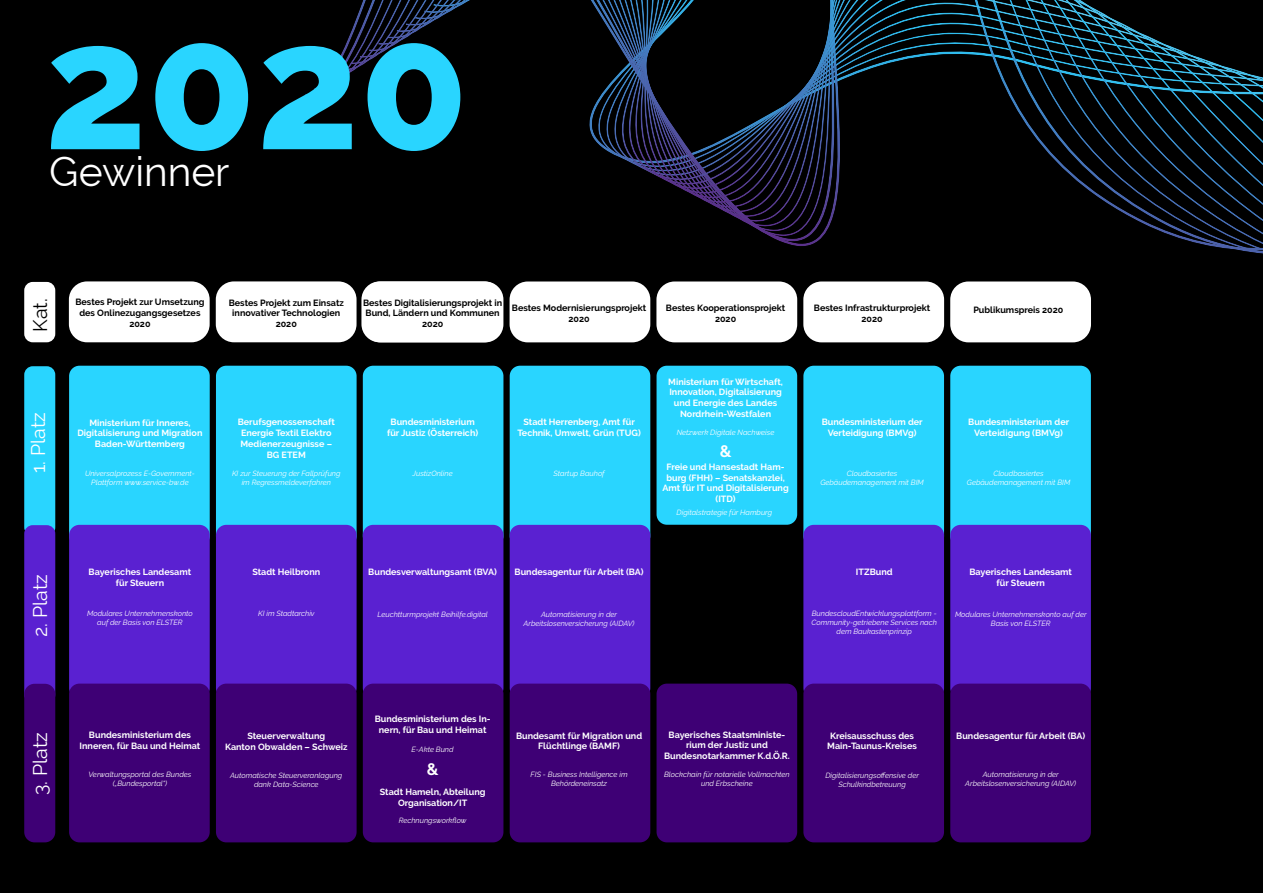
<style>
.page{position:relative;width:1263px;height:893px;background:#000}
.page>*{position:absolute;margin:0;border:0;box-sizing:border-box;transform-origin:0 0}
.t1{font:800 177.75px "Raleway";color:#29d5ff}
.t2{font:40.8px "Raleway";color:#fff}
.t3{font:19.5px "Raleway";color:#fff}
.t4{font:19.5px "Raleway";color:#000}
.t5{font:700 16.5px "Raleway";color:#fff}
.t6{font:700 9px/10.8px "Raleway";color:#fff;text-align:center}
.t7{font:700 9px/10.8px "Raleway";color:#000;text-align:center}
.t8{font:italic 7.5px/9px "Raleway";color:#fff;text-align:center}
</style>
<div class="page">
<div style="left:69px;top:281px;width:141px;height:61px;background:#fff;border-radius:18px"></div>
<div style="left:216px;top:281px;width:140px;height:61px;background:#fff;border-radius:18px"></div>
<div style="left:363px;top:281px;width:140px;height:61px;background:#fff;border-radius:18px"></div>
<div style="left:510px;top:281px;width:140px;height:61px;background:#fff;border-radius:18px"></div>
<div style="left:656px;top:281px;width:141px;height:61px;background:#fff;border-radius:18px"></div>
<div style="left:803px;top:281px;width:141px;height:61px;background:#fff;border-radius:18px"></div>
<div style="left:950px;top:281px;width:141px;height:61px;background:#fff;border-radius:18px"></div>
<div style="left:24px;top:366px;width:31px;height:170px;background:#29d5ff;border-radius:9px"></div>
<div style="left:24px;top:282px;width:31px;height:60px;background:#fff;border-radius:9px"></div>
<div style="left:24px;top:525px;width:31px;height:178px;background:#5a21d1;border-radius:9px"></div>
<div style="left:24px;top:684px;width:31px;height:158px;background:#3e0075;border-radius:10px"></div>
<div style="left:69px;top:366px;width:141px;height:180px;background:#29d5ff;border-radius:10px"></div>
<div style="left:69px;top:525px;width:141px;height:173px;background:#5a21d1;border-radius:10px"></div>
<div style="left:69px;top:684px;width:141px;height:158px;background:#3e0075;border-radius:10px"></div>
<div style="left:216px;top:366px;width:141px;height:180px;background:#29d5ff;border-radius:10px"></div>
<div style="left:216px;top:525px;width:141px;height:173px;background:#5a21d1;border-radius:10px"></div>
<div style="left:216px;top:684px;width:141px;height:158px;background:#3e0075;border-radius:10px"></div>
<div style="left:363px;top:366px;width:140px;height:180px;background:#29d5ff;border-radius:10px"></div>
<div style="left:363px;top:525px;width:140px;height:173px;background:#5a21d1;border-radius:10px"></div>
<div style="left:363px;top:684px;width:140px;height:158px;background:#3e0075;border-radius:10px"></div>
<div style="left:510px;top:366px;width:140px;height:180px;background:#29d5ff;border-radius:10px"></div>
<div style="left:510px;top:525px;width:140px;height:173px;background:#5a21d1;border-radius:10px"></div>
<div style="left:510px;top:684px;width:140px;height:158px;background:#3e0075;border-radius:10px"></div>
<div style="left:656px;top:366px;width:141px;height:159px;background:#29d5ff;border-radius:10px"></div>
<div style="left:656px;top:684px;width:141px;height:158px;background:#3e0075;border-radius:10px"></div>
<div style="left:803px;top:366px;width:141px;height:180px;background:#29d5ff;border-radius:10px"></div>
<div style="left:803px;top:525px;width:141px;height:173px;background:#5a21d1;border-radius:10px"></div>
<div style="left:803px;top:684px;width:141px;height:158px;background:#3e0075;border-radius:10px"></div>
<div style="left:950px;top:366px;width:141px;height:180px;background:#29d5ff;border-radius:10px"></div>
<div style="left:950px;top:525px;width:141px;height:173px;background:#5a21d1;border-radius:10px"></div>
<div style="left:950px;top:684px;width:141px;height:158px;background:#3e0075;border-radius:10px"></div>
<svg style="left:323px;top:0;width:940px;height:251px"></svg>
<svg style="left:387px;top:0;width:876px;height:214px"></svg>
<h1 class="t1" style="left:44px;top:19px;width:426px">2020</h1>
<h2 class="t2" style="left:49px;top:156px;width:182px">Gewinner</h2>
<h3 class="t4" style="left:33px;top:332px;width:35px;rotate:-90deg">Kat.</h3>
<h3 class="t3" style="left:31px;top:473px;width:62px;rotate:-90deg">1. Platz</h3>
<h3 class="t3" style="left:33px;top:637px;width:64px;rotate:-90deg">2. Platz</h3>
<p class="t7" style="left:75px;top:297px;width:131px">Bestes Projekt zur Umsetzung des Onlinezugangsgesetzes<br>2020</p>
<p class="t7" style="left:229px;top:297px;width:117px">Bestes Projekt zum Einsatz innovativer Technologien<br>2020</p>
<p class="t7" style="left:363px;top:297px;width:141px">Bestes Digitalisierungsprojekt in<br>Bund, Ländern und Kommunen<br>2020</p>
<p class="t7" style="left:512px;top:303px;width:136px">Bestes Modernisierungsprojekt<br>2020</p>
<p class="t7" style="left:666px;top:302px;width:121px">Bestes Kooperationsprojekt<br>2020</p>
<p class="t7" style="left:814px;top:303px;width:118px">Bestes Infrastrukturprojekt<br>2020</p>
<p class="t7" style="left:973px;top:305px;width:91px">Publikumspreis 2020</p>
<p class="t6" style="left:77px;top:417px;width:126px">Ministerium für Inneres,<br>Digitalisierung und Migration<br>Baden-Württemberg</p>
<p class="t6" style="left:238px;top:417px;width:99px">Berufsgenossenschaft<br>Energie Textil Elektro<br>Medienerzeugnisse –<br>BG ETEM</p>
<p class="t6" style="left:387px;top:417px;width:93px">Bundesministerium für Justiz (Österreich)</p>
<p class="t6" style="left:517px;top:417px;width:125px">Stadt Herrenberg, Amt für<br>Technik, Umwelt, Grün (TUG)</p>
<p class="t6" style="left:668px;top:376px;width:116px">Ministerium für Wirtschaft,<br>Innovation, Digitalisierung und Energie des Landes<br>Nordrhein-Westfalen</p>
<p class="t8" style="left:677px;top:428px;width:99px">Netzwerk Digitale Nachweise</p>
<h3 class="t5" style="left:720px;top:442px;width:13px">&amp;</h3>
<p class="t6" style="left:822px;top:417px;width:102px">Bundesministerium der<br>Verteidigung (BMVg)</p>
<p class="t6" style="left:968px;top:417px;width:102px">Bundesministerium der<br>Verteidigung (BMVg)</p>
<p class="t8" style="left:85px;top:469px;width:111px">Universalprozess E-Government-<br>Plattform www.service-bw.de</p>
<p class="t8" style="left:232px;top:469px;width:110px">KI zur Steuerung der Fallprüfung im Regressmeldeverfahren</p>
<p class="t8" style="left:413px;top:469px;width:42px">JustizOnline</p>
<p class="t8" style="left:554px;top:469px;width:53px">Startup Bauhof</p>
<p class="t6" style="left:662px;top:461px;width:128px">Freie und Hansestadt Ham&shy;burg (FHH) – Senatskanzlei,<br>Amt für IT und Digitalisierung (ITD)</p>
<p class="t8" style="left:820px;top:469px;width:105px">Cloudbasiertes<br>Gebäudemanagement mit BIM</p>
<p class="t8" style="left:967px;top:469px;width:105px">Cloudbasiertes<br>Gebäudemanagement mit BIM</p>
<p class="t8" style="left:677px;top:508px;width:97px">Digitalstrategie für Hamburg</p>
<p class="t6" style="left:89px;top:567px;width:104px">Bayerisches Landesamt für Steuern</p>
<p class="t6" style="left:252px;top:567px;width:69px">Stadt Heilbronn</p>
<p class="t6" style="left:368px;top:566px;width:130px">Bundesverwaltungsamt (BVA)</p>
<p class="t6" style="left:514px;top:567px;width:131px">Bundesagentur für Arbeit (BA)</p>
<p class="t6" style="left:856px;top:567px;width:38px">ITZBund</p>
<p class="t6" style="left:969px;top:567px;width:104px">Bayerisches Landesamt für Steuern</p>
<p class="t8" style="left:87px;top:609px;width:107px">Modulares Unternehmenskonto auf der Basis von ELSTER</p>
<p class="t8" style="left:258px;top:609px;width:58px">KI im Stadtarchiv</p>
<p class="t8" style="left:378px;top:609px;width:112px">Leuchtturmprojekt Beihilfe.digital</p>
<p class="t8" style="left:524px;top:609px;width:112px">Automatisierung in der<br>Arbeitslosenversicherung (AIDAV)</p>
<p class="t8" style="left:811px;top:609px;width:127px">BundescloudEntwicklungsplattform -<br>Community-getriebene Services nach dem Baukastenprinzip</p>
<p class="t8" style="left:955px;top:609px;width:133px">Modulares Unternehmenskonto auf der<br>Basis von ELSTER</p>
<h3 class="t3" style="left:33px;top:795px;width:64px;rotate:-90deg">3. Platz</h3>
<p class="t6" style="left:80px;top:730px;width:122px">Bundesministerium des<br>Inneren, für Bau und Heimat</p>
<p class="t8" style="left:89px;top:770px;width:104px">Verwaltungsportal des Bundes („Bundesportal“)</p>
<p class="t6" style="left:225px;top:731px;width:124px">Steuerverwaltung<br>Kanton Obwalden – Schweiz</p>
<p class="t8" style="left:230px;top:771px;width:114px">Automatische Steuerveranlagung dank Data-Science</p>
<p class="t6" style="left:375px;top:714px;width:117px">Bundesministerium des In&shy;nern, für Bau und Heimat</p>
<p class="t8" style="left:412px;top:744px;width:43px">E-Akte Bund</p>
<h3 class="t5" style="left:427px;top:760px;width:13px">&amp;</h3>
<p class="t6" style="left:380px;top:787px;width:107px">Stadt Hameln, Abteilung<br>Organisation/IT</p>
<p class="t8" style="left:399px;top:816px;width:69px">Rechnungsworkflow</p>
<p class="t6" style="left:516px;top:730px;width:128px">Bundesamt für Migration und<br>Flüchtlinge (BAMF)</p>
<p class="t8" style="left:531px;top:770px;width:99px">FIS - Business Intelligence im<br>Behördeneinsatz</p>
<p class="t6" style="left:664px;top:729px;width:127px">Bayerisches Staatsministe&shy;rium der Justiz und<br>Bundesnotarkammer K.d.Ö.R.</p>
<p class="t8" style="left:664px;top:770px;width:127px">Blockchain für notarielle Vollmachten und Erbscheine</p>
<p class="t6" style="left:827px;top:730px;width:91px">Kreisausschuss des<br>Main-Taunus-Kreises</p>
<p class="t8" style="left:825px;top:771px;width:95px">Digitalisierungsoffensive der<br>Schulkindbetreuung</p>
<p class="t6" style="left:956px;top:730px;width:131px">Bundesagentur für Arbeit (BA)</p>
<p class="t8" style="left:965px;top:770px;width:112px">Automatisierung in der<br>Arbeitslosenversicherung (AIDAV)</p>
</div>
